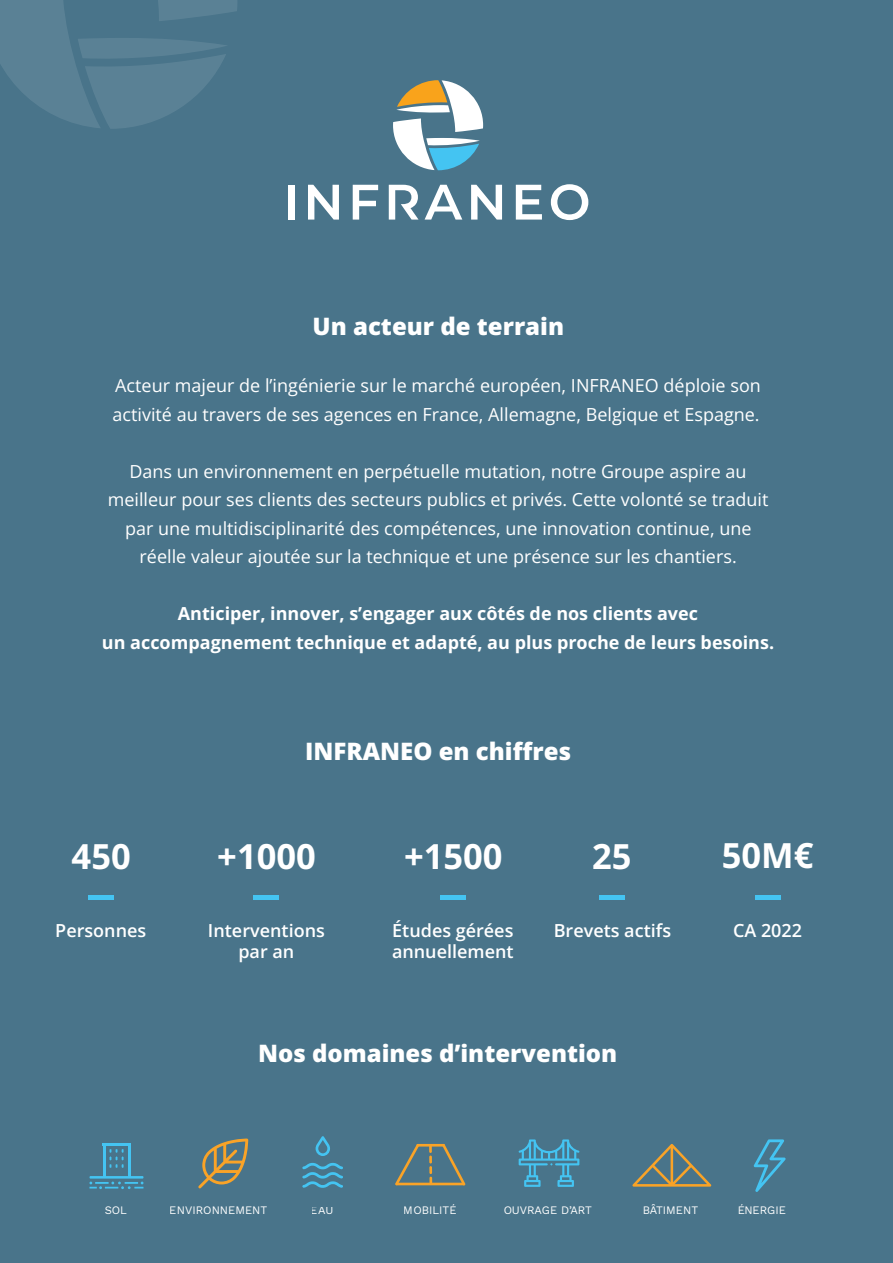
<style>
.page{position:relative;width:893px;height:1263px;background:#49748a}
.page>*{position:absolute;margin:0;border:0;box-sizing:border-box;transform-origin:0 0}
.t1{font:700 34.5px "Open Sans";color:#fff}
.t2{font:800 24px "Open Sans";color:#fff}
.t3{font:18px/28.5px "Open Sans";color:#fff}
.t4{font:700 18px/28.5px "Open Sans";color:#fff;text-align:center}
.t5{font:600 18px/21px "Open Sans";color:#fff;text-align:center}
.t6{font:11.25px "Work Sans";color:#fff}
</style>
<div class="page">
<svg style="left:471px;top:185px;width:31px;height:35px"></svg>
<svg style="left:551px;top:184px;width:37px;height:36px"></svg>
<svg style="left:516px;top:185px;width:26px;height:35px"></svg>
<div style="left:288px;top:185px;width:6px;height:35px;background:#fff"></div>
<svg style="left:308px;top:185px;width:31px;height:35px"></svg>
<svg style="left:353px;top:185px;width:25px;height:35px"></svg>
<svg style="left:389px;top:185px;width:30px;height:35px"></svg>
<svg style="left:425px;top:185px;width:37px;height:35px"></svg>
<svg style="left:393px;top:80px;width:90px;height:90px"></svg>
<div style="left:89px;top:895px;width:25px;height:5px;background:#44c4f2"></div>
<div style="left:254px;top:895px;width:25px;height:5px;background:#44c4f2"></div>
<div style="left:440px;top:895px;width:25px;height:5px;background:#44c4f2"></div>
<div style="left:600px;top:895px;width:25px;height:5px;background:#44c4f2"></div>
<div style="left:755px;top:895px;width:26px;height:5px;background:#44c4f2"></div>
<svg style="left:632px;top:1144px;width:79px;height:42px"></svg>
<svg style="left:316px;top:1136px;width:14px;height:20px"></svg>
<svg style="left:754px;top:1139px;width:32px;height:53px"></svg>
<svg style="left:395px;top:1146px;width:24px;height:39px"></svg>
<svg style="left:442px;top:1145px;width:24px;height:40px"></svg>
<svg style="left:429px;top:1146px;width:3px;height:37px"></svg>
<hr style="left:416px;top:1144px;width:29px;height:2px;background:#f9a327">
<hr style="left:396px;top:1183px;width:69px;height:2px;background:#f9a327">
<svg style="left:198px;top:1138px;width:50px;height:50px"></svg>
<svg style="left:302px;top:1163px;width:41px;height:25px"></svg>
<svg style="left:519px;top:1139px;width:60px;height:48px"></svg>
<svg style="left:89px;top:1181px;width:54px;height:8px"></svg>
<hr style="left:90px;top:1176px;width:53px;height:2px;background:#44c4f2">
<hr style="left:103px;top:1143px;width:3px;height:34px;background:#44c4f2">
<hr style="left:128px;top:1143px;width:3px;height:34px;background:#44c4f2">
<hr style="left:103px;top:1143px;width:28px;height:2px;background:#44c4f2">
<svg style="left:110px;top:1149px;width:14px;height:19px"></svg>
<svg style="left:0;top:0;width:237px;height:129px"></svg>
<h2 class="t2" style="left:313px;top:309px;width:253px">Un acteur de terrain</h2>
<p class="t3" style="left:112px;top:371px;width:650px">Acteur majeur de l’ingénierie sur le marché européen, INFRANEO déploie son activité au travers de ses agences en France, Allemagne, Belgique et Espagne.</p>
<p class="t3" style="left:108px;top:456px;width:662px;text-align:center">Dans un environnement en perpétuelle mutation, notre Groupe aspire au meilleur pour ses clients des secteurs publics et privés. Cette volonté se traduit par une multidisciplinarité des compétences, une innovation continue, une réelle valeur ajoutée sur la technique et une présence sur les chantiers.</p>
<p class="t4" style="left:102px;top:599px;width:674px">Anticiper, innover, s’engager aux côtés de nos clients avec<br>un accompagnement technique et adapté, au plus proche de leurs besoins.</p>
<h2 class="t2" style="left:305px;top:735px;width:267px">INFRANEO en chiffres</h2>
<h1 class="t1" style="left:72px;top:833px;width:61px">450</h1>
<h1 class="t1" style="left:217px;top:833px;width:100px">+1000</h1>
<h1 class="t1" style="left:404px;top:833px;width:100px">+1500</h1>
<h1 class="t1" style="left:592px;top:833px;width:41px">25</h1>
<h1 class="t1" style="left:722px;top:832px;width:93px">50M€</h1>
<p class="t5" style="left:55px;top:919px;width:92px">Personnes</p>
<p class="t5" style="left:208px;top:919px;width:118px">Interventions par an</p>
<p class="t5" style="left:392px;top:919px;width:123px;text-align:left">Études gérées annuellement</p>
<p class="t5" style="left:554px;top:919px;width:119px">Brevets actifs</p>
<p class="t5" style="left:733px;top:919px;width:71px">CA 2022</p>
<h2 class="t2" style="left:258px;top:1036px;width:361px">Nos domaines d’intervention</h2>
<p class="t6" style="left:105px;top:1202px;width:24px">SOL</p>
<p class="t6" style="left:170px;top:1202px;width:99px">ENVIRONNEMENT</p>
<p class="t6" style="left:311px;top:1202px;width:24px">EAU</p>
<p class="t6" style="left:404px;top:1202px;width:54px">MOBILITÉ</p>
<p class="t6" style="left:503px;top:1202px;width:90px">OUVRAGE D’ART</p>
<p class="t6" style="left:642px;top:1202px;width:57px">BÂTIMENT</p>
<p class="t6" style="left:737px;top:1202px;width:50px">ÉNERGIE</p>
</div>
